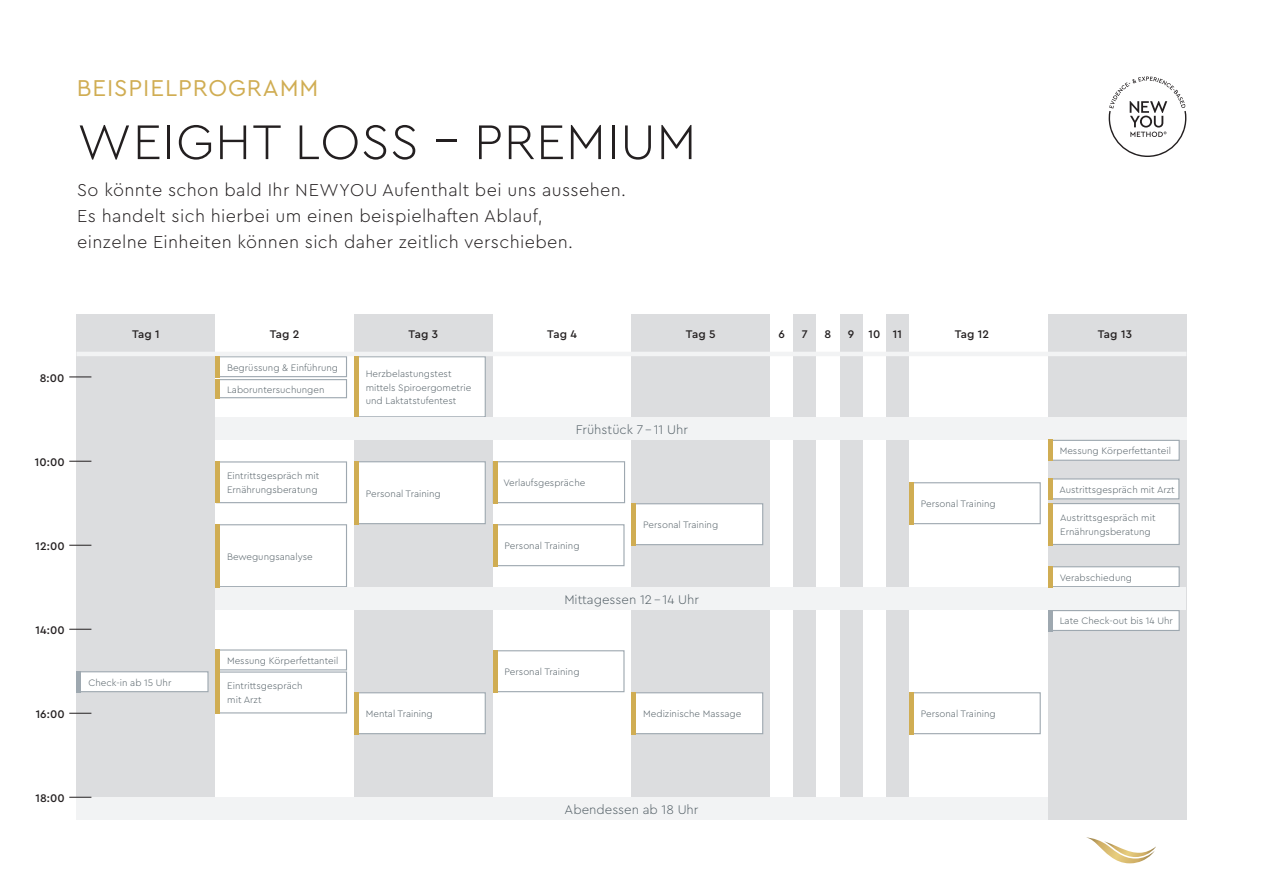
<style>
.page{position:relative;width:1263px;height:893px;background:#fff}
.page>*{position:absolute;margin:0;border:0;box-sizing:border-box;transform-origin:0 0}
.t1{font:300 51px "Cera PRO";letter-spacing:.02em;color:#231f20}
.t2{font:24px "Cera PRO";letter-spacing:.04em;color:#d0ad53}
.t3{font:300 18px/26.2px "Cera PRO";letter-spacing:.02em;color:#231f20}
.t4{font:300 13.2px "Cera PRO";color:#525e65}
.t5{font:500 11.55px "Cera PRO";letter-spacing:.01em;color:#231f20}
.t6{font:300 9.75px/13.5px "Cera PRO";color:#525e65}
</style>
<div class="page">
<svg style="left:1086px;top:837px;width:70px;height:26px"></svg>
<svg style="left:1109px;top:77px;width:77px;height:80px"></svg>
<div style="left:793px;top:314px;width:23px;height:483px;background:#dcdddf"></div>
<div style="left:840px;top:314px;width:23px;height:483px;background:#dcdddf"></div>
<div style="left:886px;top:314px;width:23px;height:483px;background:#dcdddf"></div>
<div style="left:1048px;top:314px;width:138px;height:506px;background:#dcdddf"></div>
<div style="left:77px;top:314px;width:138px;height:483px;background:#dcdddf"></div>
<div style="left:354px;top:314px;width:139px;height:483px;background:#dcdddf"></div>
<div style="left:631px;top:314px;width:139px;height:483px;background:#dcdddf"></div>
<div style="left:216px;top:461px;width:131px;height:42px;background:#fff;border:1px solid #9ea8b0"></div>
<div style="left:355px;top:461px;width:131px;height:63px;background:#fff;border:1px solid #9ea8b0"></div>
<div style="left:632px;top:503px;width:131px;height:42px;background:#fff;border:1px solid #9ea8b0"></div>
<div style="left:910px;top:482px;width:131px;height:42px;background:#fff;border:1px solid #9ea8b0"></div>
<div style="left:910px;top:692px;width:131px;height:42px;background:#fff;border:1px solid #9ea8b0"></div>
<div style="left:493px;top:650px;width:131px;height:42px;background:#fff;border:1px solid #9ea8b0"></div>
<div style="left:493px;top:524px;width:131px;height:42px;background:#fff;border:1px solid #9ea8b0"></div>
<div style="left:355px;top:692px;width:131px;height:42px;background:#fff;border:1px solid #9ea8b0"></div>
<div style="left:216px;top:379px;width:131px;height:19px;background:#fff;border:1px solid #9ea8b0"></div>
<div style="left:216px;top:356px;width:131px;height:21px;background:#fff;border:1px solid #9ea8b0"></div>
<div style="left:493px;top:461px;width:132px;height:42px;background:#fff;border:1px solid #9ea8b0"></div>
<div style="left:355px;top:356px;width:131px;height:61px;background:#fff;border:1px solid #9ea8b0"></div>
<div style="left:216px;top:524px;width:131px;height:63px;background:#fff;border:1px solid #9ea8b0"></div>
<div style="left:215px;top:417px;width:971px;height:23px;background:#f2f3f4"></div>
<div style="left:1049px;top:440px;width:131px;height:21px;background:#fff;border:1px solid #9ea8b0"></div>
<div style="left:1049px;top:566px;width:131px;height:21px;background:#fff;border:1px solid #9ea8b0"></div>
<div style="left:632px;top:692px;width:131px;height:42px;background:#fff;border:1px solid #9ea8b0"></div>
<div style="left:216px;top:671px;width:131px;height:42px;background:#fff;border:1px solid #9ea8b0"></div>
<div style="left:216px;top:649px;width:131px;height:21px;border:1px solid #9ea8b0"></div>
<div style="left:215px;top:587px;width:971px;height:23px;background:#f2f3f4"></div>
<div style="left:77px;top:797px;width:971px;height:23px;background:#f2f3f4"></div>
<div style="left:215px;top:461px;width:5px;height:42px;background:#d0ad53"></div>
<div style="left:354px;top:461px;width:5px;height:63px;background:#d0ad53"></div>
<div style="left:631px;top:503px;width:5px;height:42px;background:#d0ad53"></div>
<div style="left:909px;top:482px;width:5px;height:42px;background:#d0ad53"></div>
<div style="left:909px;top:692px;width:5px;height:42px;background:#d0ad53"></div>
<hr style="left:493px;top:650px;width:4px;height:42px;background:#d0ad53">
<hr style="left:493px;top:524px;width:4px;height:42px;background:#d0ad53">
<div style="left:354px;top:692px;width:5px;height:42px;background:#d0ad53"></div>
<div style="left:215px;top:524px;width:5px;height:63px;background:#d0ad53"></div>
<hr style="left:1048px;top:440px;width:4px;height:21px;background:#d0ad53">
<hr style="left:1048px;top:566px;width:4px;height:21px;background:#d0ad53">
<div style="left:631px;top:692px;width:5px;height:42px;background:#d0ad53"></div>
<div style="left:215px;top:671px;width:5px;height:42px;background:#d0ad53"></div>
<div style="left:215px;top:649px;width:5px;height:21px;background:#d0ad53"></div>
<hr style="left:77px;top:352px;width:1109px;height:4px;background:#f2f3f4">
<div style="left:215px;top:356px;width:5px;height:21px;background:#d0ad53"></div>
<hr style="left:493px;top:461px;width:4px;height:42px;background:#d0ad53">
<div style="left:215px;top:379px;width:5px;height:19px;background:#d0ad53"></div>
<div style="left:1049px;top:610px;width:131px;height:21px;background:#fff;border:1px solid #9ea8b0"></div>
<div style="left:78px;top:671px;width:131px;height:21px;background:#fff;border:1px solid #9ea8b0"></div>
<hr style="left:1048px;top:610px;width:4px;height:21px;background:#9ea8b0">
<hr style="left:77px;top:671px;width:4px;height:21px;background:#9ea8b0">
<hr style="left:354px;top:356px;width:4px;height:61px;background:#d0ad53">
<div style="left:1048px;top:478px;width:131px;height:21px;background:#fff;border:1px solid #9ea8b0"></div>
<hr style="left:1048px;top:478px;width:4px;height:21px;background:#d0ad53">
<div style="left:1049px;top:503px;width:131px;height:42px;background:#fff;border:1px solid #9ea8b0"></div>
<hr style="left:1048px;top:503px;width:4px;height:42px;background:#d0ad53">
<svg style="left:69px;top:461px;width:22px;height:1px"></svg>
<svg style="left:69px;top:377px;width:22px;height:1px"></svg>
<svg style="left:69px;top:629px;width:22px;height:1px"></svg>
<svg style="left:69px;top:713px;width:22px;height:1px"></svg>
<svg style="left:69px;top:797px;width:22px;height:1px"></svg>
<svg style="left:69px;top:545px;width:22px;height:1px"></svg>
<h2 class="t2" style="left:77px;top:72px;width:243px">BEISPIELPROGRAMM</h2>
<h1 class="t1" style="left:77px;top:108px;width:621px">WEIGHT LOSS – PREMIUM</h1>
<h3 class="t3" style="left:77px;top:176px;width:550px">So könnte schon bald Ihr NEWYOU Aufenthalt bei uns aussehen.<br>Es handelt sich hierbei um einen beispielhaften Ablauf,<br>einzelne Einheiten können sich daher zeitlich verschieben.</h3>
<p class="t5" style="left:40px;top:370px;width:26px">8:00</p>
<p class="t5" style="left:35px;top:454px;width:31px">10:00</p>
<p class="t5" style="left:35px;top:538px;width:31px">12:00</p>
<p class="t5" style="left:36px;top:622px;width:31px">14:00</p>
<p class="t5" style="left:36px;top:706px;width:31px">16:00</p>
<p class="t5" style="left:132px;top:327px;width:29px">Tag 1</p>
<p class="t5" style="left:270px;top:327px;width:31px">Tag 2</p>
<p class="t5" style="left:409px;top:327px;width:31px">Tag 3</p>
<p class="t5" style="left:547px;top:327px;width:31px">Tag 4</p>
<p class="t5" style="left:686px;top:327px;width:31px">Tag 5</p>
<p class="t5" style="left:955px;top:327px;width:36px">Tag 12</p>
<p class="t5" style="left:1098px;top:327px;width:36px">Tag 13</p>
<p class="t5" style="left:778px;top:327px;width:8px">6</p>
<p class="t5" style="left:802px;top:327px;width:7px">7</p>
<p class="t5" style="left:825px;top:327px;width:8px">8</p>
<p class="t5" style="left:848px;top:327px;width:56px">9 10 11</p>
<p class="t6" style="left:89px;top:675px;width:84px">Check-in ab 15 Uhr</p>
<p class="t6" style="left:227px;top:360px;width:113px">Begrüssung &amp; Einführung</p>
<p class="t6" style="left:227px;top:383px;width:99px">Laboruntersuchungen</p>
<p class="t6" style="left:227px;top:469px;width:94px">Eintrittsgespräch mit<br>Ernährungsberatung</p>
<p class="t6" style="left:227px;top:549px;width:87px">Bewegungsanalyse</p>
<p class="t6" style="left:366px;top:367px;width:107px">Herzbelastungstest mittels Spiroergometrie und Laktatstufentest</p>
<p class="t6" style="left:366px;top:486px;width:77px">Personal Training</p>
<p class="t6" style="left:227px;top:653px;width:113px">Messung Körperfettanteil</p>
<p class="t6" style="left:227px;top:679px;width:77px">Eintrittsgespräch mit Arzt</p>
<p class="t6" style="left:366px;top:707px;width:68px">Mental Training</p>
<h3 class="t4" style="left:576px;top:421px;width:114px">Frühstück 7 – 11 Uhr</h3>
<p class="t6" style="left:503px;top:476px;width:84px">Verlaufsgespräche</p>
<p class="t6" style="left:505px;top:539px;width:77px">Personal Training</p>
<p class="t6" style="left:643px;top:518px;width:77px">Personal Training</p>
<h3 class="t4" style="left:564px;top:591px;width:136px">Mittagessen 12 – 14 Uhr</h3>
<p class="t6" style="left:505px;top:665px;width:77px">Personal Training</p>
<p class="t6" style="left:643px;top:707px;width:100px">Medizinische Massage</p>
<p class="t6" style="left:921px;top:497px;width:77px">Personal Training</p>
<p class="t6" style="left:921px;top:707px;width:77px">Personal Training</p>
<p class="t6" style="left:1060px;top:444px;width:113px">Messung Körperfettanteil</p>
<p class="t6" style="left:1059px;top:482px;width:117px">Austrittsgespräch mit Arzt</p>
<p class="t6" style="left:1060px;top:511px;width:97px">Austrittsgespräch mit<br>Ernährungsberatung</p>
<p class="t6" style="left:1060px;top:570px;width:74px">Verabschiedung</p>
<p class="t6" style="left:1060px;top:614px;width:115px">Late Check-out bis 14 Uhr</p>
<p class="t5" style="left:35px;top:790px;width:31px">18:00</p>
<h3 class="t4" style="left:565px;top:801px;width:135px">Abendessen ab 18 Uhr</h3>
</div>
